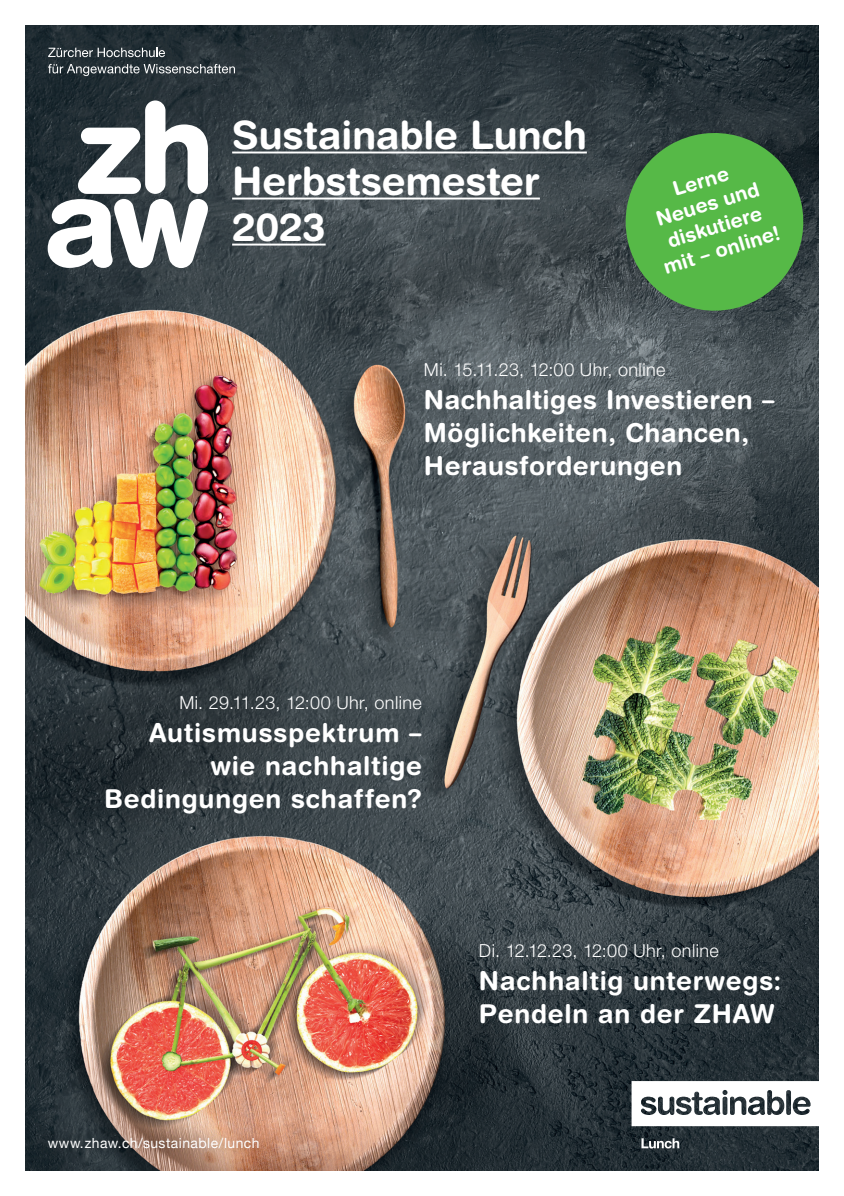
<style>
.page{position:relative;width:844px;height:1196px;background:#fff}
.page>*{position:absolute;margin:0;border:0;box-sizing:border-box;transform-origin:0 0}
.t1{font:700 39px/46px "Helvetica Rounded LT Pro";color:#fff}
.t2{font:700 26px/33px "Helvetica Rounded LT Pro";letter-spacing:.025em;color:#fff}
.t3{font:700 20px/24px "Helvetica Rounded LT Pro";color:#fff;text-align:center}
.t4{font:300 18px "Helvetica Neue LT Std";letter-spacing:.025em;color:#fff}
.t5{font:14px "Helvetica Neue";letter-spacing:.035em;color:#fff}
</style>
<div class="page">
<img style="left:25px;top:25px;width:794px;height:1145px">
<svg style="left:617px;top:124px;width:195px;height:195px;background:#4a8e45"></svg>
<svg style="left:48px;top:100px;width:160px;height:169px"></svg>
<svg style="left:48px;top:48px;width:117px;height:9px"></svg>
<svg style="left:48px;top:64px;width:187px;height:12px;background:#586166"></svg>
<hr style="left:232px;top:151px;width:355px;height:2px;background:#fff">
<hr style="left:232px;top:197px;width:308px;height:2px;background:#fff">
<hr style="left:232px;top:243px;width:94px;height:2px;background:#fff">
<div style="left:36px;top:1126px;width:235px;height:34px;background:#231f20;opacity:.3"></div>
<svg style="left:631px;top:1080px;width:188px;height:45px"></svg>
<svg style="left:641px;top:1138px;width:38px;height:10px"></svg>
<h1 class="t1" style="left:232px;top:111px;width:356px">Sustainable Lunch<br>Herbstsemester<br>2023</h1>
<p class="t3" style="left:639px;top:187px;width:122px;rotate:-17deg">Lerne<br>Neues und diskutiere mit – online!</p>
<p class="t4" style="left:424px;top:358px;width:243px">Mi. 15.11.23, 12:00 Uhr, online</p>
<p class="t2" style="left:424px;top:382px;width:352px">Nachhaltiges Investieren –<br>Möglichkeiten, Chancen,<br>Herausforderungen</p>
<p class="t4" style="left:179px;top:691px;width:244px">Mi. 29.11.23, 12:00 Uhr, online</p>
<p class="t2" style="left:104px;top:715px;width:319px;text-align:right">Autismusspektrum – wie nachhaltige<br>Bedingungen schaffen?</p>
<p class="t5" style="left:48px;top:1132px;width:213px">www.zhaw.ch/sustainable/lunch</p>
<p class="t4" style="left:479px;top:939px;width:241px">Di. 12.12.23, 12:00 Uhr, online</p>
<p class="t2" style="left:479px;top:963px;width:304px">Nachhaltig unterwegs:<br>Pendeln an der ZHAW</p>
</div>
